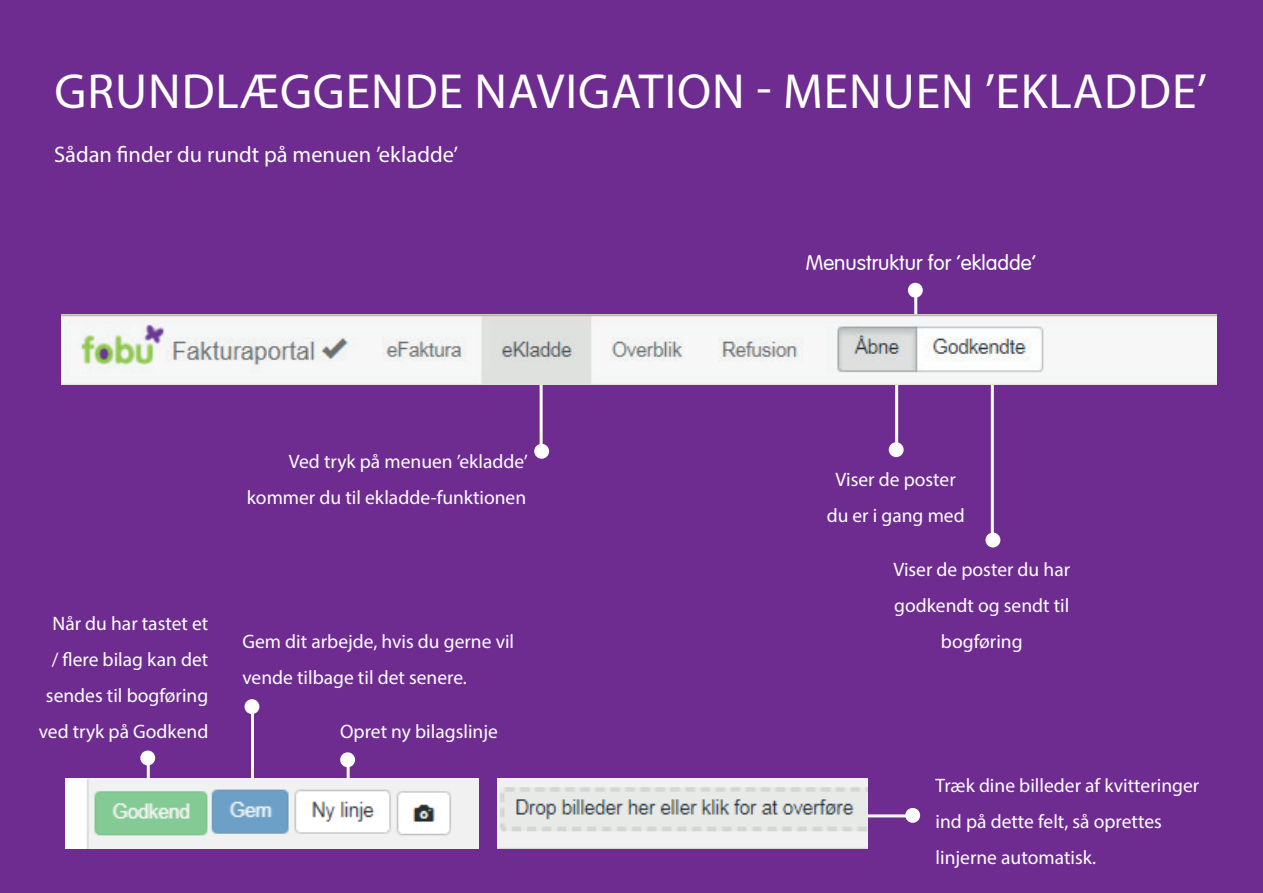
<style>
.page{position:relative;width:1263px;height:893px;background:#6e2c91}
.page>*{position:absolute;margin:0;border:0;box-sizing:border-box;transform-origin:0 0}
.t1{font:49.5px "Myriad Pro";letter-spacing:.02em;color:#fff}
.t2{font:22.5px "Myriad Pro";color:#fff}
.t3{font:300 21px "VAG Rounded LT";color:#fff}
.t4{font:19.5px/36px "Myriad Pro";color:#fff;text-align:right}
</style>
<div class="page">
<hr style="left:914px;top:287px;width:3px;height:36px;background:#fff">
<hr style="left:540px;top:319px;width:3px;height:132px;background:#fff">
<div style="left:535px;top:445px;width:13px;height:13px;background:#fff;border-radius:50%"></div>
<div style="left:534px;top:444px;width:15px;height:15px;border:2px solid #fff;border-radius:50%"></div>
<div style="left:909px;top:284px;width:13px;height:13px;background:#fff;border-radius:50%"></div>
<div style="left:908px;top:283px;width:15px;height:15px;border:2px solid #fff;border-radius:50%"></div>
<hr style="left:895px;top:317px;width:3px;height:132px;background:#fff">
<hr style="left:991px;top:347px;width:3px;height:189px;background:#fff">
<div style="left:889px;top:443px;width:14px;height:13px;background:#fff;border-radius:50%"></div>
<div style="left:889px;top:442px;width:15px;height:15px;border:2px solid #fff;border-radius:50%"></div>
<div style="left:986px;top:533px;width:14px;height:14px;background:#fff;border-radius:50%"></div>
<div style="left:985px;top:533px;width:15px;height:14px;border:2px solid #fff;border-radius:50%"></div>
<img style="left:61px;top:315px;width:1155px;height:70px">
<hr style="left:347px;top:760px;width:3px;height:69px;background:#fff">
<div style="left:341px;top:753px;width:13px;height:13px;background:#fff;border-radius:50%"></div>
<div style="left:340px;top:752px;width:15px;height:15px;border:2px solid #fff;border-radius:50%"></div>
<hr style="left:147px;top:758px;width:3px;height:33px;background:#fff">
<div style="left:141px;top:751px;width:13px;height:14px;background:#fff;border-radius:50%"></div>
<div style="left:140px;top:750px;width:15px;height:15px;border:2px solid #fff;border-radius:50%"></div>
<hr style="left:251px;top:707px;width:3px;height:132px;background:#fff">
<div style="left:245px;top:700px;width:14px;height:13px;background:#fff;border-radius:50%"></div>
<div style="left:244px;top:699px;width:15px;height:15px;border:2px solid #fff;border-radius:50%"></div>
<hr style="left:780px;top:814px;width:132px;height:3px;background:#fff">
<div style="left:906px;top:809px;width:13px;height:13px;background:#fff;border-radius:50%"></div>
<div style="left:905px;top:808px;width:15px;height:15px;border:2px solid #fff;border-radius:50%"></div>
<img style="left:497px;top:778px;width:370px;height:70px">
<img style="left:66px;top:778px;width:412px;height:70px">
<h1 class="t1" style="left:54px;top:61px;width:1154px">GRUNDLÆGGENDE NAVIGATION - MENUEN ’EKLADDE’</h1>
<p class="t2" style="left:54px;top:141px;width:406px">Sådan finder du rundt på menuen ’ekladde’</p>
<p class="t4" style="left:247px;top:443px;width:283px">Ved tryk på menuen ’ekladde’ kommer du til ekladde-funktionen</p>
<p class="t4" style="left:39px;top:605px;width:171px">Når du har tastet et<br>/ flere bilag kan det sendes til bogføring ved tryk på Godkend</p>
<p class="t4" style="left:242px;top:623px;width:273px;text-align:left">Gem dit arbejde, hvis du gerne vil vende tilbage til det senere.</p>
<p class="t4" style="left:340px;top:713px;width:159px">Opret ny bilagslinje</p>
<p class="t3" style="left:806px;top:251px;width:232px">Menustruktur for ’ekladde’</p>
<p class="t4" style="left:827px;top:461px;width:140px;text-align:center">Viser de poster du er i gang med</p>
<p class="t4" style="left:893px;top:551px;width:178px;text-align:center">Viser de poster du har godkendt og sendt til bogføring</p>
<p class="t4" style="left:935px;top:767px;width:265px;text-align:left">Træk dine billeder af kvitteringer ind på dette felt, så oprettes linjerne automatisk.</p>
</div>
